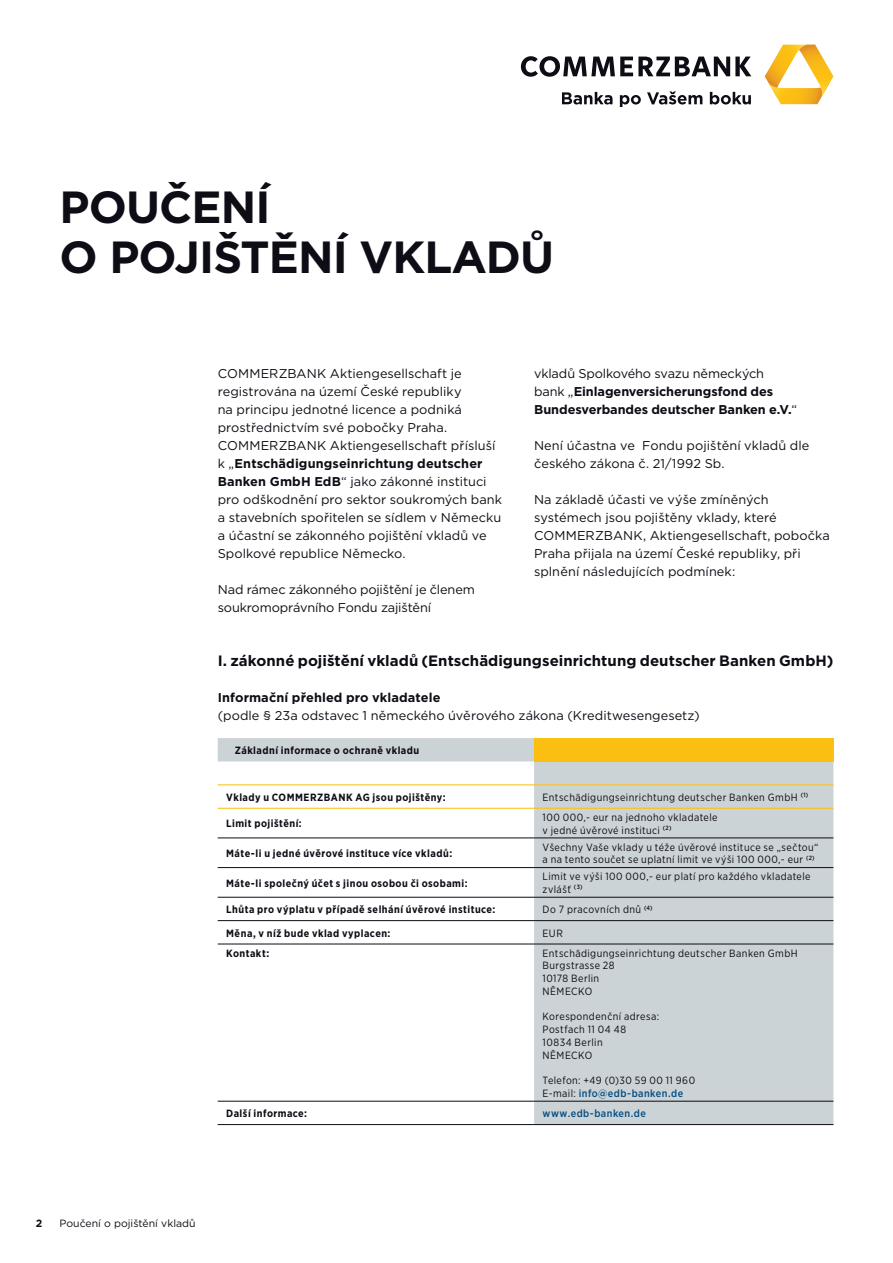
<style>
.page{position:relative;width:893px;height:1263px;background:#fff}
.page>*{position:absolute;margin:0;border:0;box-sizing:border-box;transform-origin:0 0}
.t1{font:700 45px/49.5px "Gotham";letter-spacing:-.02em;color:#0e0c14}
.t2{font:700 15px "Gotham";letter-spacing:.005em;color:#0e0c14}
.t3{font:12.75px/18px "Gotham";letter-spacing:.005em;color:#0e0c14}
.t4{font:700 12.75px/18px "Gotham";letter-spacing:-.005em;color:#0e0c14}
.t5{font:10.5px/12.8px "Gotham Narrow";letter-spacing:.04em;color:#0e0c14}
.t6{font:700 10.5px "Gotham Narrow";letter-spacing:.045em;color:#0e0c14}
.t7{font:10.5px "Gotham";color:#0e0c14}
.t8{font:500 10.5px "Gotham Narrow";letter-spacing:.045em;color:#044c80}
.t9{font:700 10.5px "Gotham";color:#0e0c14}
.s1{font-weight:700}
.s2{font-weight:400}
.s3{font-weight:500;color:#044c80}
</style>
<div class="page">
<svg style="left:521px;top:56px;width:230px;height:21px"></svg>
<svg style="left:765px;top:45px;width:68px;height:59px"></svg>
<svg style="left:562px;top:92px;width:50px;height:12px"></svg>
<svg style="left:620px;top:95px;width:21px;height:12px"></svg>
<svg style="left:647px;top:91px;width:55px;height:14px"></svg>
<svg style="left:710px;top:92px;width:41px;height:13px"></svg>
<svg style="left:218px;top:738px;width:615px;height:46px"></svg>
<div style="left:534px;top:738px;width:299px;height:23px;background:#fbbf12"></div>
<div style="left:534px;top:785px;width:299px;height:339px;background:#ccd3d6"></div>
<hr style="left:218px;top:838px;width:316px;height:1px;background:#0e0c14">
<hr style="left:534px;top:838px;width:299px;height:1px;background:#0e0c14">
<hr style="left:218px;top:867px;width:316px;height:1px;background:#0e0c14">
<hr style="left:534px;top:867px;width:299px;height:1px;background:#0e0c14">
<hr style="left:218px;top:897px;width:316px;height:1px;background:#0e0c14">
<hr style="left:534px;top:897px;width:299px;height:1px;background:#0e0c14">
<hr style="left:218px;top:920px;width:316px;height:1px;background:#0e0c14">
<hr style="left:534px;top:920px;width:299px;height:1px;background:#0e0c14">
<hr style="left:218px;top:944px;width:316px;height:1px;background:#0e0c14">
<hr style="left:534px;top:944px;width:299px;height:1px;background:#0e0c14">
<hr style="left:218px;top:1101px;width:316px;height:1px;background:#0e0c14">
<hr style="left:534px;top:1101px;width:299px;height:1px;background:#0e0c14">
<hr style="left:218px;top:1124px;width:316px;height:1px;background:#0e0c14">
<hr style="left:534px;top:1124px;width:299px;height:1px;background:#0e0c14">
<hr style="left:218px;top:784px;width:316px;height:1px;background:#fbbf12">
<hr style="left:218px;top:808px;width:316px;height:1px;background:#fbbf12">
<hr style="left:534px;top:784px;width:299px;height:1px;background:#fbbf12">
<hr style="left:534px;top:808px;width:299px;height:1px;background:#fbbf12">
<h1 class="t1" style="left:60px;top:182px;width:496px">POUČENÍ<br>O POJIŠTĚNÍ VKLADŮ</h1>
<p class="t3" style="left:218px;top:364px;width:286px">COMMERZBANK Aktiengesellschaft je registrována na území České republiky<br>na principu jednotné licence a podniká prostřednictvím své pobočky Praha.<br>COMMERZBANK Aktiengesellschaft přísluší k „<span class="s1">Entschädigungseinrichtung deutscher Banken GmbH EdB</span>“ jako zákonné instituci pro odškodnění pro sektor soukromých bank a stavebních spořitelen se sídlem v Německu a účastní se zákonného pojištění vkladů ve Spolkové republice Německo.</p>
<p class="t3" style="left:218px;top:580px;width:259px">Nad rámec zákonného pojištění je členem soukromoprávního Fondu zajištění</p>
<p class="t4" style="left:534px;top:364px;width:265px"><span class="s2">vkladů Spolkového svazu německých bank „</span>Einlagenversicherungsfond des<br>Bundesverbandes deutscher Banken e.V.<span class="s2">“</span></p>
<p class="t3" style="left:534px;top:436px;width:277px">Není účastna ve Fondu pojištění vkladů dle českého zákona č. 21/1992 Sb.</p>
<p class="t3" style="left:534px;top:490px;width:297px">Na základě účasti ve výše zmíněných systémech jsou pojištěny vklady, které COMMERZBANK, Aktiengesellschaft, pobočka Praha přijala na území České republiky, při splnění následujících podmínek:</p>
<p class="t2" style="left:218px;top:651px;width:617px">I. zákonné pojištění vkladů (Entschädigungseinrichtung deutscher Banken GmbH)</p>
<p class="t4" style="left:218px;top:688px;width:224px">Informační přehled pro vkladatele</p>
<p class="t3" style="left:218px;top:706px;width:483px">(podle § 23a odstavec 1 německého úvěrového zákona (Kreditwesengesetz)</p>
<p class="t6" style="left:235px;top:743px;width:186px">Základní informace o ochraně vkladu</p>
<p class="t6" style="left:226px;top:790px;width:221px">Vklady u COMMERZBANK AG jsou pojištěny:</p>
<p class="t5" style="left:543px;top:790px;width:267px">Entschädigungseinrichtung deutscher Banken GmbH <sup>(1)</sup></p>
<p class="t6" style="left:226px;top:817px;width:77px">Limit pojištění:</p>
<p class="t5" style="left:543px;top:811px;width:176px">100 000,- eur na jednoho vkladatele v jedné úvěrové instituci <sup>(2)</sup></p>
<p class="t6" style="left:226px;top:846px;width:228px">Máte-li u jedné úvěrové instituce více vkladů:</p>
<p class="t5" style="left:543px;top:840px;width:277px">Všechny Vaše vklady u téže úvěrové instituce se „sečtou“ a na tento součet se uplatní limit ve výši 100 000,- eur <sup>(2)</sup></p>
<p class="t6" style="left:226px;top:876px;width:243px">Máte-li společný účet s jinou osobou či osobami:</p>
<p class="t5" style="left:543px;top:870px;width:270px">Limit ve výši 100 000,- eur platí pro každého vkladatele zvlášť <sup>(3)</sup></p>
<p class="t6" style="left:226px;top:903px;width:271px">Lhůta pro výplatu v případě selhání úvěrové instituce:</p>
<p class="t5" style="left:543px;top:903px;width:111px">Do 7 pracovních dnů <sup>(4)</sup></p>
<p class="t6" style="left:226px;top:926px;width:166px">Měna, v níž bude vklad vyplacen:</p>
<p class="t5" style="left:543px;top:926px;width:22px">EUR</p>
<p class="t6" style="left:226px;top:946px;width:45px">Kontakt:</p>
<p class="t5" style="left:543px;top:946px;width:257px">Entschädigungseinrichtung deutscher Banken GmbH<br>Burgstrasse 28<br>10178 Berlin<br>NĚMECKO</p>
<p class="t5" style="left:543px;top:1010px;width:118px">Korespondenční adresa:<br>Postfach 11 04 48<br>10834 Berlin<br>NĚMECKO</p>
<p class="t5" style="left:543px;top:1074px;width:154px">Telefon: +49 (0)30 59 00 11 960<br>E-mail: <span class="s3">info@edb-banken.de</span></p>
<p class="t6" style="left:226px;top:1106px;width:82px">Další informace:</p>
<p class="t8" style="left:543px;top:1107px;width:105px">www.edb-banken.de</p>
<p class="t9" style="left:36px;top:1216px;width:8px">2</p>
<p class="t7" style="left:60px;top:1216px;width:138px">Poučení o pojištění vkladů</p>
</div>
